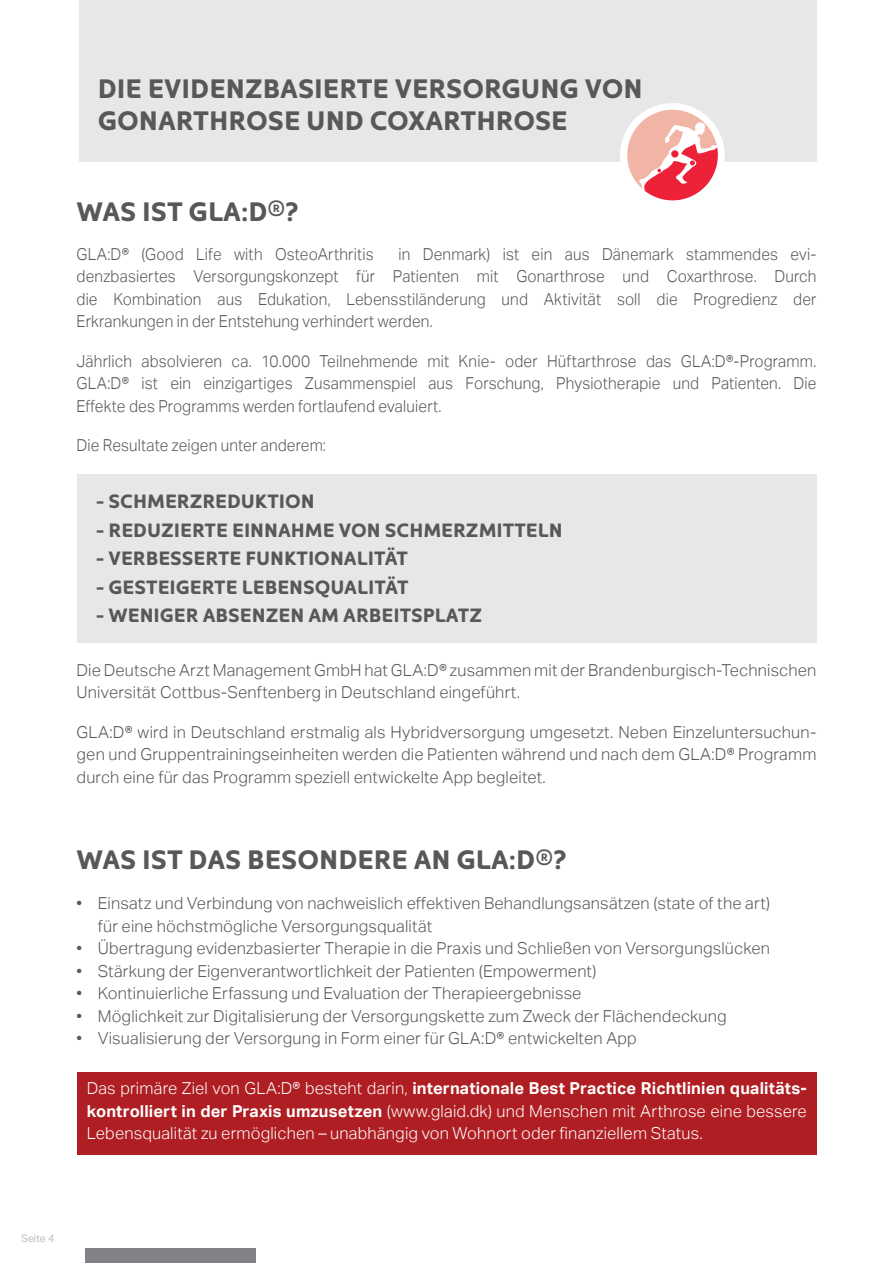
<style>
.page{position:relative;width:893px;height:1263px;background:#fff}
.page>*{position:absolute;margin:0;border:0;box-sizing:border-box;transform-origin:0 0}
.t1{font:700 27px/32.4px "Kyrial Display Pro";color:#57585a}
.t2{font:700 19.5px "Kyrial Display Pro";color:#57585a}
.t3{font:300 16.5px/22.5px "Aktiv Grotesk";letter-spacing:.01em;color:#57585a}
.t4{font:300 16.5px/22.5px "Aktiv Grotesk";letter-spacing:.01em;color:#57585a;text-align:justify;scale:.94 1}
.t5{font:300 16.5px/22.5px "Aktiv Grotesk";letter-spacing:.01em;color:#fff;text-align:justify}
.t6{font:10.5px "Aktiv Grotesk";color:#bcbdc0}
.s1{font-weight:700}
</style>
<div class="page">
<div style="left:85px;top:1248px;width:170px;height:15px;background:#808285"></div>
<div style="left:79px;top:0;width:737px;height:162px;background:#e6e7e9"></div>
<div style="left:77px;top:474px;width:739px;height:168px;background:#e6e7e9"></div>
<div style="left:77px;top:1071px;width:739px;height:83px;background:#af1e22"></div>
<div style="left:620px;top:103px;width:105px;height:105px;background:#fff;border-radius:50%"></div>
<svg style="left:627px;top:110px;width:91px;height:91px"></svg>
<h1 class="t1" style="left:98px;top:71px;width:546px">DIE EVIDENZBASIERTE VERSORGUNG VON<br>GONARTHROSE UND COXARTHROSE</h1>
<h1 class="t1" style="left:77px;top:193px;width:224px">WAS IST GLA:D<sup>®</sup>?</h1>
<p class="t4" style="left:77px;top:243px;width:789px;text-indent:322px">in Denmark) ist ein aus Dänemark stammendes evi&shy;denzbasiertes Versorgungskonzept für Patienten mit Gonarthrose und Coxarthrose. Durch die Kombination aus Edukation, Lebensstiländerung und Aktivität soll die Progredienz der Erkrankungen in der Entstehung verhindert werden.</p>
<p class="t4" style="left:77px;top:350px;width:789px">Jährlich absolvieren ca. 10.000 Teilnehmende mit Knie- oder Hüftarthrose das GLA:D®-Programm.<br>GLA:D® ist ein einzigartiges Zusammenspiel aus Forschung, Physiotherapie und Patienten. Die Effekte des Programms werden fortlaufend evaluiert.</p>
<p class="t4" style="left:77px;top:434px;width:267px">Die Resultate zeigen unter anderem:</p>
<p class="t4" style="left:77px;top:243px;width:318px">GLA:D® (Good Life with OsteoArthritis</p>
<p class="t2" style="left:96px;top:487px;width:221px">- SCHMERZREDUKTION</p>
<p class="t2" style="left:96px;top:516px;width:468px">- REDUZIERTE EINNAHME VON SCHMERZMITTELN</p>
<p class="t2" style="left:96px;top:545px;width:314px">- VERBESSERTE FUNKTIONALITÄT</p>
<p class="t2" style="left:96px;top:573px;width:314px">- GESTEIGERTE LEBENSQUALITÄT</p>
<p class="t2" style="left:96px;top:602px;width:388px">- WENIGER ABSENZEN AM ARBEITSPLATZ</p>
<p class="t3" style="left:77px;top:659px;width:741px">Die Deutsche Arzt Management GmbH hat GLA:D® zusammen mit der Brandenburgisch-Technischen<br>Universität Cottbus-Senftenberg in Deutschland eingeführt.</p>
<p class="t3" style="left:77px;top:721px;width:741px;text-align:justify">GLA:D® wird in Deutschland erstmalig als Hybridversorgung umgesetzt. Neben Einzeluntersuchun&shy;gen und Gruppentrainingseinheiten werden die Patienten während und nach dem GLA:D® Programm durch eine für das Programm speziell entwickelte App begleitet.</p>
<h1 class="t1" style="left:77px;top:842px;width:492px">WAS IST DAS BESONDERE AN GLA:D<sup>®</sup>?</h1>
<p class="t3" style="left:98px;top:892px;width:674px;text-indent:-21px">• Einsatz und Verbindung von nachweislich effektiven Behandlungsansätzen (state of the art) für eine höchstmögliche Versorgungsqualität</p>
<p class="t3" style="left:77px;top:937px;width:695px">• Übertragung evidenzbasierter Therapie in die Praxis und Schließen von Versorgungslücken</p>
<p class="t3" style="left:77px;top:960px;width:521px">• Stärkung der Eigenverantwortlichkeit der Patienten (Empowerment)</p>
<p class="t3" style="left:77px;top:982px;width:506px">• Kontinuierliche Erfassung und Evaluation der Therapieergebnisse</p>
<p class="t3" style="left:77px;top:1005px;width:652px">• Möglichkeit zur Digitalisierung der Versorgungskette zum Zweck der Flächendeckung</p>
<p class="t3" style="left:77px;top:1027px;width:562px">• Visualisierung der Versorgung in Form einer für GLA:D® entwickelten App</p>
<p class="t5" style="left:87px;top:1077px;width:721px">Das primäre Ziel von GLA:D® besteht darin, <span class="s1">internationale Best Practice Richtlinien qualitäts&shy;kontrolliert in der Praxis umzusetzen</span> (www.glaid.dk) und Menschen mit Arthrose eine bessere Lebensqualität zu ermöglichen – unabhängig von Wohnort oder finanziellem Status.</p>
<p class="t6" style="left:21px;top:1232px;width:35px">Seite 4</p>
</div>
